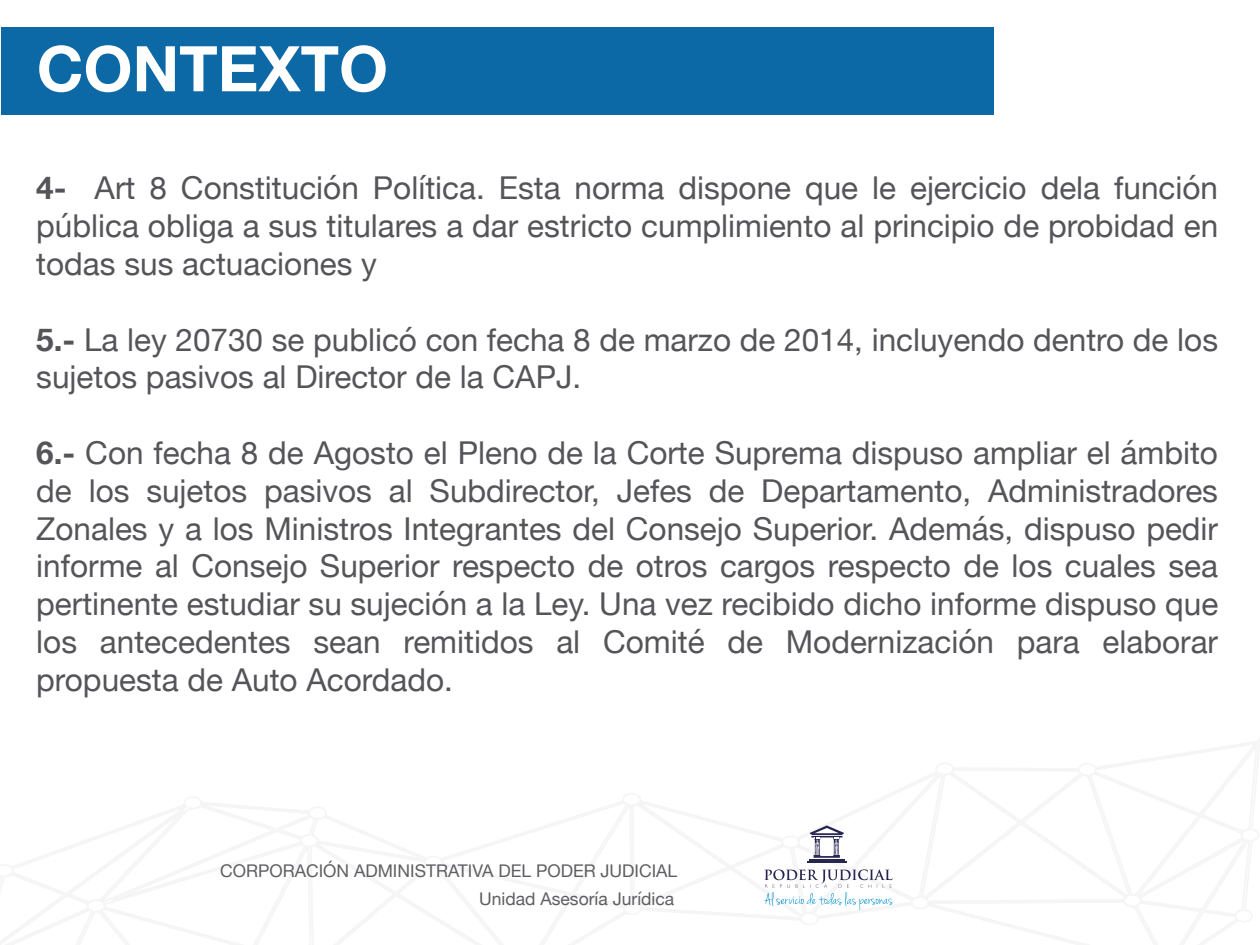
<style>
.page{position:relative;width:1260px;height:945px;background:#fff}
.page>*{position:absolute;margin:0;border:0;box-sizing:border-box;transform-origin:0 0}
.t1{font:700 63px "Helvetica Neue";color:#fff}
.t2{font:31.5px/37.8px "Helvetica Neue";color:#555458;text-align:justify}
.t3{font:17.5px/28.5px "Helvetica Neue";color:#5e5f62;text-align:right}
.s1{font-weight:700}
</style>
<div class="page">
<div style="left:1px;top:27px;width:993px;height:88px;background:#0c69a5"></div>
<svg style="left:764px;top:825px;width:130px;height:86px"></svg>
<h1 class="t1" style="left:37px;top:19px;width:353px">CONTEXTO</h1>
<p class="t2" style="left:36px;top:171px;width:1183px"><span class="s1">4-</span> Art 8 Constitución Política. Esta norma dispone que le ejercicio dela función pública obliga a sus titulares a dar estricto cumplimiento al principio de probidad en todas sus actuaciones y</p>
<p class="t2" style="left:36px;top:322px;width:1183px"><span class="s1">5.-</span> La ley 20730 se publicó con fecha 8 de marzo de 2014, incluyendo dentro de los sujetos pasivos al Director de la CAPJ.</p>
<p class="t2" style="left:36px;top:436px;width:1184px"><span class="s1">6.-</span> Con fecha 8 de Agosto el Pleno de la Corte Suprema dispuso ampliar el ámbito de los sujetos pasivos al Subdirector, Jefes de Departamento, Administradores Zonales y a los Ministros Integrantes del Consejo Superior. Además, dispuso pedir informe al Consejo Superior respecto de otros cargos respecto de los cuales sea pertinente estudiar su sujeción a la Ley. Una vez recibido dicho informe dispuso que los antecedentes sean remitidos al Comité de Modernización para elaborar propuesta de Auto Acordado.</p>
<p class="t3" style="left:220px;top:857px;width:459px">CORPORACIÓN ADMINISTRATIVA DEL PODER JUDICIAL<br>Unidad Asesoría Jurídica</p>
</div>
